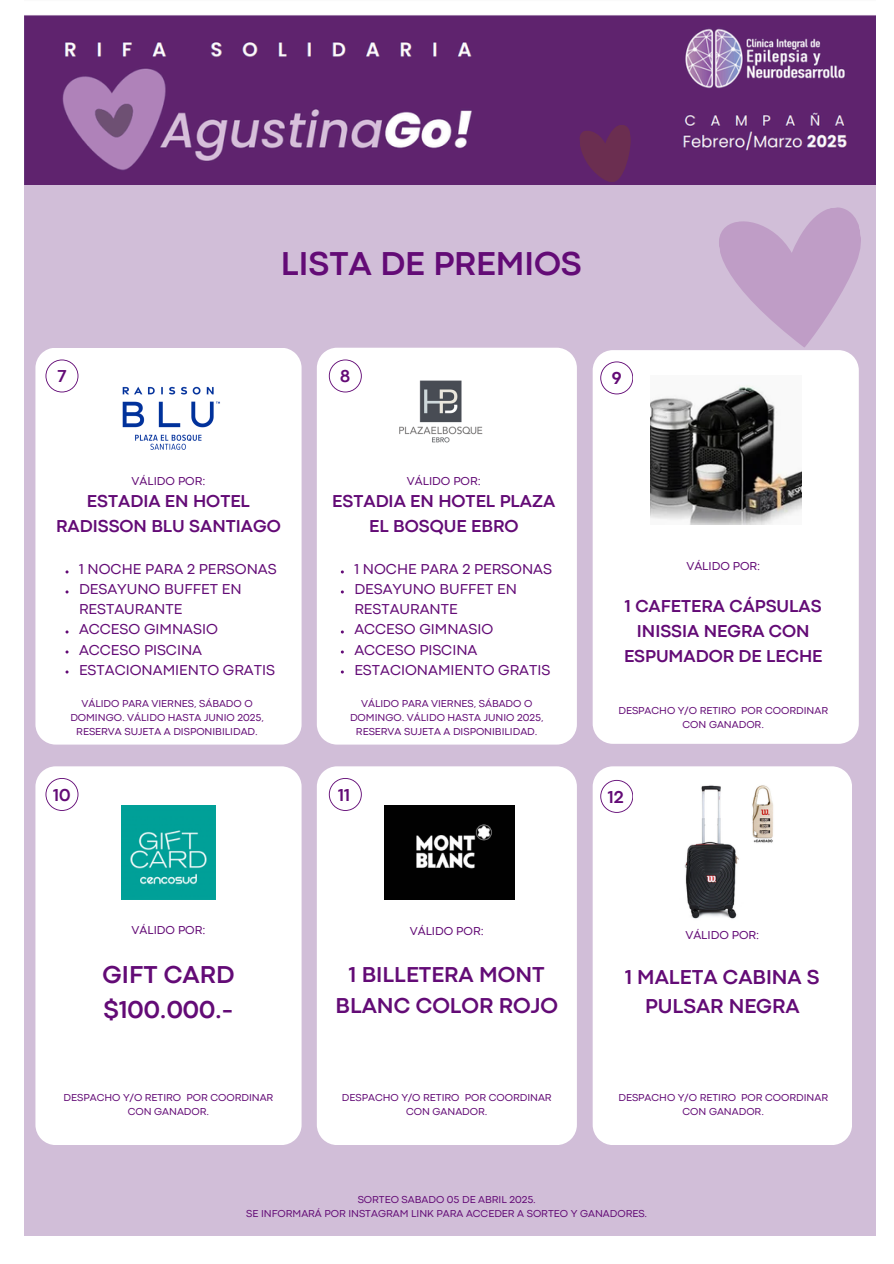
<style>
.page{position:relative;width:894px;height:1264px;background:#fff}
.page>*{position:absolute;margin:0;border:0;box-sizing:border-box;transform-origin:0 0}
.t1{font:700 34.5px "Codec Pro";color:#630b76}
.t2{font:700 25.5px/35px "Codec Pro";color:#630b76}
.t3{font:700 22.5px/31px "Codec Pro";color:#630b76;text-align:center}
.t4{font:700 21px/29px "Codec Pro";color:#630b76;text-align:center}
.t5{font:700 18px/25px "Codec Pro";color:#630b76;text-align:center}
.t6{font:15px/20px "Codec Pro";color:#630b76}
.t7{font:12px "Codec Pro";color:#630b76}
.t8{font:10.5px/14px "Codec Pro";color:#630b76;text-align:center}
</style>
<div class="page">
<img style="left:24px;top:15px;width:851px;height:170px">
<div style="left:24px;top:185px;width:851px;height:1050px;background:#d1bed8"></div>
<svg style="left:719px;top:207px;width:142px;height:140px"></svg>
<svg style="left:577px;top:124px;width:58px;height:61px;background:#65295c"></svg>
<div style="left:35px;top:348px;width:266px;height:396px;background:#fff"></div>
<img style="left:101px;top:366px;width:134px;height:105px">
<div style="left:317px;top:348px;width:259px;height:396px;background:#fff"></div>
<img style="left:352px;top:360px;width:182px;height:102px">
<div style="left:35px;top:766px;width:266px;height:378px;background:#fff"></div>
<div style="left:317px;top:766px;width:259px;height:379px;background:#fff"></div>
<div style="left:592px;top:766px;width:259px;height:379px;background:#fff"></div>
<div style="left:592px;top:350px;width:266px;height:393px;background:#fff"></div>
<img style="left:121px;top:805px;width:95px;height:94px">
<img style="left:384px;top:805px;width:131px;height:94px">
<img style="left:655px;top:778px;width:150px;height:149px">
<img style="left:650px;top:376px;width:151px;height:148px">
<svg style="left:45px;top:359px;width:33px;height:33px"></svg>
<svg style="left:329px;top:359px;width:32px;height:33px"></svg>
<svg style="left:600px;top:361px;width:32px;height:33px"></svg>
<svg style="left:45px;top:778px;width:33px;height:32px"></svg>
<svg style="left:329px;top:778px;width:32px;height:32px"></svg>
<svg style="left:600px;top:780px;width:32px;height:32px"></svg>
<p class="t1" style="left:281px;top:251px;width:302px">LISTA DE PREMIOS</p>
<p class="t5" style="left:57px;top:365px;width:11px">7</p>
<p class="t5" style="left:340px;top:365px;width:12px">8</p>
<p class="t5" style="left:611px;top:367px;width:11px">9</p>
<p class="t7" style="left:131px;top:477px;width:75px">VÁLIDO POR:</p>
<p class="t5" style="left:56px;top:490px;width:226px">ESTADIA EN HOTEL<br>RADISSON BLU SANTIAGO</p>
<p class="t6" style="left:79px;top:560px;width:199px">1 NOCHE PARA 2 PERSONAS</p>
<p class="t6" style="left:79px;top:580px;width:164px">DESAYUNO BUFFET EN<br>RESTAURANTE</p>
<h1 class="t6" style="left:79px;top:620px;width:140px">ACCESO GIMNASIO</h1>
<p class="t6" style="left:79px;top:640px;width:124px">ACCESO PISCINA</p>
<p class="t6" style="left:79px;top:660px;width:197px">ESTACIONAMIENTO GRATIS</p>
<p class="t7" style="left:407px;top:477px;width:75px">VÁLIDO POR:</p>
<p class="t5" style="left:332px;top:490px;width:224px">ESTADIA EN HOTEL PLAZA<br>EL BOSQUE EBRO</p>
<h5 class="t6" style="left:354px;top:560px;width:199px">1 NOCHE PARA 2 PERSONAS</h5>
<p class="t6" style="left:354px;top:580px;width:164px">DESAYUNO BUFFET EN<br>RESTAURANTE</p>
<p class="t6" style="left:354px;top:620px;width:140px">ACCESO GIMNASIO</p>
<p class="t6" style="left:354px;top:640px;width:124px">ACCESO PISCINA</p>
<p class="t6" style="left:354px;top:660px;width:197px">ESTACIONAMIENTO GRATIS</p>
<p class="t8" style="left:70px;top:697px;width:195px">VÁLIDO PARA VIERNES, SÁBADO O<br>DOMINGO. VÁLIDO HASTA JUNIO 2025,<br>RESERVA SUJETA A DISPONIBILIDAD.</p>
<p class="t8" style="left:350px;top:697px;width:195px">VÁLIDO PARA VIERNES, SÁBADO O<br>DOMINGO. VÁLIDO HASTA JUNIO 2025,<br>RESERVA SUJETA A DISPONIBILIDAD.</p>
<p class="t7" style="left:686px;top:561px;width:75px">VÁLIDO POR:</p>
<p class="t5" style="left:623px;top:594px;width:200px">1 CAFETERA CÁPSULAS<br>INISSIA NEGRA CON<br>ESPUMADOR DE LECHE</p>
<p class="t8" style="left:618px;top:704px;width:211px">DESPACHO Y/O RETIRO POR COORDINAR<br>CON GANADOR.</p>
<h4 class="t5" style="left:53px;top:783px;width:19px">10</h4>
<p class="t5" style="left:338px;top:783px;width:14px">11</p>
<p class="t5" style="left:607px;top:785px;width:17px">12</p>
<p class="t7" style="left:131px;top:925px;width:75px">VÁLIDO POR:</p>
<p class="t2" style="left:103px;top:958px;width:133px">GIFT CARD $100.000.-</p>
<p class="t8" style="left:64px;top:1091px;width:211px">DESPACHO Y/O RETIRO POR COORDINAR<br>CON GANADOR.</p>
<p class="t7" style="left:410px;top:926px;width:75px">VÁLIDO POR:</p>
<h5 class="t3" style="left:335px;top:960px;width:224px">1 BILLETERA MONT<br>BLANC COLOR ROJO</h5>
<p class="t8" style="left:342px;top:1091px;width:211px">DESPACHO Y/O RETIRO POR COORDINAR<br>CON GANADOR.</p>
<p class="t7" style="left:685px;top:930px;width:75px">VÁLIDO POR:</p>
<p class="t4" style="left:625px;top:963px;width:196px">1 MALETA CABINA S<br>PULSAR NEGRA</p>
<p class="t8" style="left:618px;top:1090px;width:211px">DESPACHO Y/O RETIRO POR COORDINAR<br>CON GANADOR.</p>
<p class="t8" style="left:357px;top:1193px;width:180px">SORTEO SABADO 05 DE ABRIL 2025.</p>
<h2 class="t8" style="left:246px;top:1207px;width:402px">SE INFORMARÁ POR INSTAGRAM LINK PARA ACCEDER A SORTEO Y GANADORES.</h2>
</div>
